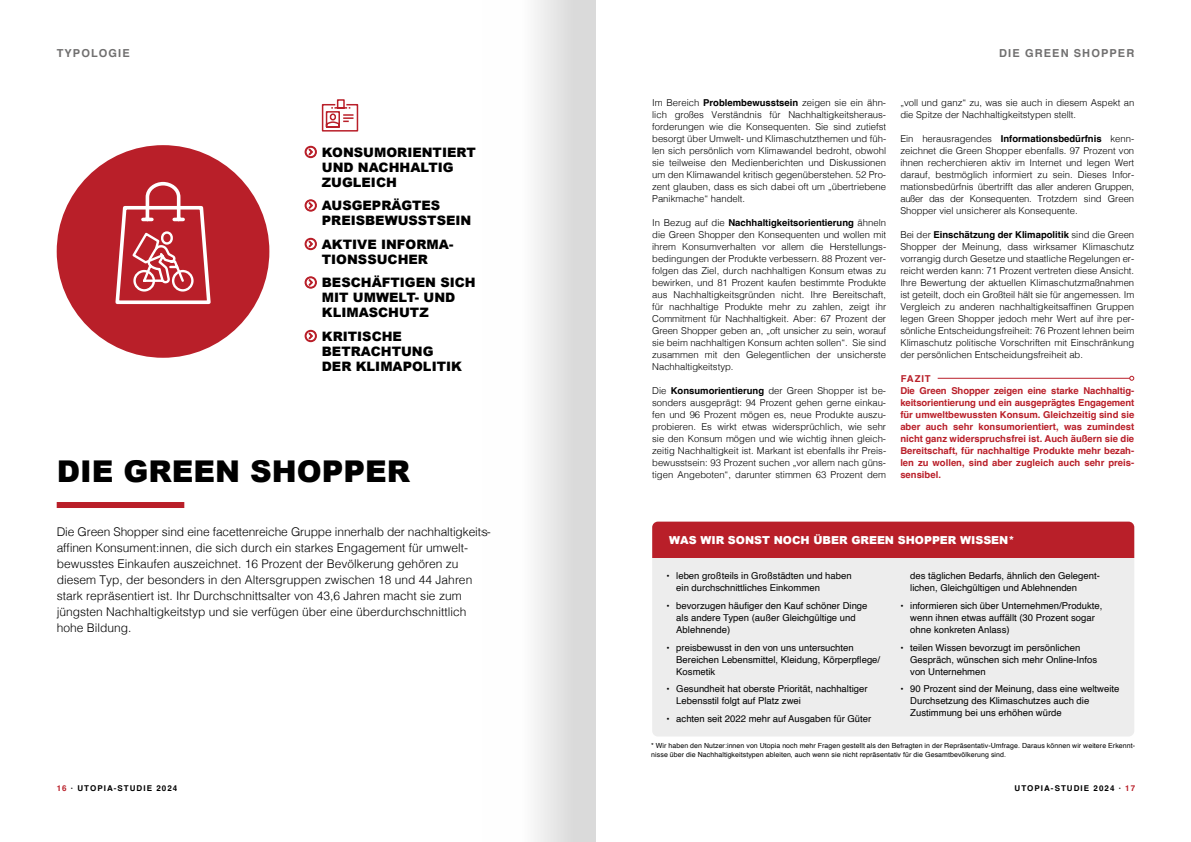
<style>
.page{position:relative;width:1191px;height:842px;background:#fff}
.page>*{position:absolute;margin:0;border:0;box-sizing:border-box;transform-origin:0 0}
.t1{font:900 30px "Arial";color:#000}
.t2{font:900 13px/15px "Arial";color:#000}
.t3{font:300 12px/16px "Helvetica";color:#000}
.t4{font:900 11px "Arial";color:#fff}
.t5{font:700 11px "Helvetica";letter-spacing:.1em;color:#706f6f}
.t6{font:300 9.5px/12px "Helvetica";color:#000;text-align:justify}
.t7{font:9.5px/12px "Helvetica";color:#000}
.t8{font:700 9.5px/12px "Helvetica";color:#b91f29}
.t9{font:700 8px "Helvetica";letter-spacing:.13em;color:#000}
.t10{font:7px/9px "Helvetica";letter-spacing:.01em;color:#000}
.s1{font-weight:700}
.s2{font-size:9px}
.s3{color:#b91f29}
</style>
<div class="page">
<svg style="left:304px;top:146px;width:13px;height:12px"></svg>
<svg style="left:304px;top:199px;width:13px;height:13px"></svg>
<svg style="left:304px;top:238px;width:13px;height:12px"></svg>
<svg style="left:304px;top:276px;width:13px;height:13px"></svg>
<svg style="left:304px;top:330px;width:13px;height:12px"></svg>
<svg style="left:321px;top:99px;width:38px;height:33px"></svg>
<div style="left:57px;top:502px;width:127px;height:6px;background:#b91f29"></div>
<hr style="left:937px;top:378px;width:192px;height:1px;background:#b91f29">
<svg style="left:1129px;top:376px;width:5px;height:5px"></svg>
<div style="left:652px;top:522px;width:482px;height:214px;background:#ededed;border-radius:6px"></div>
<div style="left:652px;top:522px;width:482px;height:36px;background:#b91f29"></div>
<div style="left:57px;top:145px;width:212px;height:213px;background:#b91f29;border-radius:50%"></div>
<svg style="left:115px;top:181px;width:96px;height:124px"></svg>
<div style="left:482px;top:0;width:113px;height:842px;background:linear-gradient(to right,#fff,#d6d6d6)"></div>
<p class="t5" style="left:57px;top:46px;width:74px">TYPOLOGIE</p>
<h2 class="t2" style="left:322px;top:144px;width:155px">KONSUMORIENTIERT<br>UND NACHHALTIG<br>ZUGLEICH</h2>
<h2 class="t2" style="left:322px;top:198px;width:151px">AUSGEPRÄGTES<br>PREISBEWUSSTSEIN</h2>
<h2 class="t2" style="left:322px;top:236px;width:133px">AKTIVE INFORMA-<br>TIONSSUCHER</h2>
<h2 class="t2" style="left:322px;top:275px;width:155px">BESCHÄFTIGEN SICH<br>MIT UMWELT- UND<br>KLIMASCHUTZ</h2>
<h2 class="t2" style="left:322px;top:328px;width:142px">KRITISCHE<br>BETRACHTUNG<br>DER KLIMAPOLITIK</h2>
<h1 class="t1" style="left:57px;top:450px;width:355px">DIE GREEN SHOPPER</h1>
<p class="t3" style="left:57px;top:523px;width:436px">Die Green Shopper sind eine facettenreiche Gruppe innerhalb der nachhaltigkeits&shy;affinen Konsument:innen, die sich durch ein starkes Engagement für umwelt&shy;bewusstes Einkaufen auszeichnet. 16 Prozent der Bevölkerung gehören zu diesem Typ, der besonders in den Altersgruppen zwischen 18 und 44 Jahren stark repräsentiert ist. Ihr Durchschnittsalter von 43,6 Jahren macht sie zum jüngsten Nachhaltigkeitstyp und sie verfügen über eine überdurchschnittlich hohe Bildung.</p>
<p class="t5" style="left:999px;top:46px;width:136px">DIE GREEN SHOPPER</p>
<p class="t6" style="left:652px;top:96px;width:235px">Im Bereich <span class="s1">Problembewusstsein</span> zeigen sie ein ähn&shy;lich großes Verständnis für Nachhaltigkeitsheraus&shy;forderungen wie die Konsequenten. Sie sind zutiefst besorgt über Umwelt- und Klimaschutzthemen und füh&shy;len sich persönlich vom Klimawandel bedroht, obwohl sie teilweise den Medienberichten und Diskussionen um den Klimawandel kritisch gegenüberstehen. 52 Pro&shy;zent glauben, dass es sich dabei oft um „übertriebene Panikmache“ handelt.</p>
<p class="t6" style="left:652px;top:216px;width:235px">In Bezug auf die <span class="s1">Nachhaltigkeitsorientierung</span> ähneln die Green Shopper den Konsequenten und wollen mit ihrem Konsumverhalten vor allem die Herstellungs&shy;bedingungen der Produkte verbessern. 88 Prozent ver&shy;folgen das Ziel, durch nachhaltigen Konsum etwas zu bewirken, und 81 Prozent kaufen bestimmte Produkte aus Nachhaltigkeitsgründen nicht. Ihre Bereitschaft, für nachhaltige Produkte mehr zu zahlen, zeigt ihr Commitment für Nachhaltigkeit. Aber: 67 Prozent der Green Shopper geben an, „oft unsicher zu sein, worauf sie beim nachhaltigen Konsum achten sollen“. Sie sind zusammen mit den Gelegentlichen der unsicherste Nachhaltigkeitstyp.</p>
<p class="t6" style="left:652px;top:384px;width:235px">Die <span class="s1">Konsumorientierung</span> der Green Shopper ist be&shy;sonders ausgeprägt: 94 Prozent gehen gerne einkau&shy;fen und 96 Prozent mögen es, neue Produkte auszu&shy;probieren. Es wirkt etwas widersprüchlich, wie sehr sie den Konsum mögen und wie wichtig ihnen gleich&shy;zeitig Nachhaltigkeit ist. Markant ist ebenfalls ihr Preis&shy;bewusstsein: 93 Prozent suchen „vor allem nach güns&shy;tigen Angeboten“, darunter stimmen 63 Prozent dem</p>
<p class="t6" style="left:900px;top:96px;width:235px">„voll und ganz“ zu, was sie auch in diesem Aspekt an die Spitze der Nachhaltigkeitstypen stellt.</p>
<p class="t6" style="left:900px;top:132px;width:235px">Ein herausragendes <span class="s1">Informationsbedürfnis</span> kenn&shy;zeichnet die Green Shopper ebenfalls. 97 Prozent von ihnen recherchieren aktiv im Internet und legen Wert darauf, bestmöglich informiert zu sein. Dieses Infor&shy;mationsbedürfnis übertrifft das aller anderen Gruppen, außer das der Konsequenten. Trotzdem sind Green Shopper viel unsicherer als Konsequente.</p>
<p class="t6" style="left:900px;top:228px;width:235px">Bei der <span class="s1">Einschätzung der Klimapolitik</span> sind die Green Shopper der Meinung, dass wirksamer Klimaschutz vorrangig durch Gesetze und staatliche Regelungen er&shy;reicht werden kann: 71 Prozent vertreten diese Ansicht.<br>Ihre Bewertung der aktuellen Klimaschutzmaßnahmen ist geteilt, doch ein Großteil hält sie für angemessen. Im Vergleich zu anderen nachhaltigkeitsaffinen Gruppen legen Green Shopper jedoch mehr Wert auf ihre per&shy;sönliche Entscheidungsfreiheit: 76 Prozent lehnen beim Klimaschutz politische Vorschriften mit Einschränkung der persönlichen Entscheidungsfreiheit ab.</p>
<p class="t8" style="left:900px;top:373px;width:235px">FAZIT<br>Die Green Shopper zeigen eine starke Nachhaltig&shy;keitsorientierung und ein ausgeprägtes Engagement für umweltbewussten Konsum. Gleichzeitig sind sie aber auch sehr konsumorientiert, was zumindest nicht ganz widerspruchsfrei ist. Auch äußern sie die Bereitschaft, für nachhaltige Produkte mehr bezah&shy;len zu wollen, sind aber zugleich auch sehr preis&shy;sensibel.</p>
<p class="t4" style="left:669px;top:532px;width:347px">WAS WIR SONST NOCH ÜBER GREEN SHOPPER WISSEN*</p>
<p class="t7" style="left:676px;top:570px;width:177px;text-indent:-10px"><span class="s2">•</span> leben großteils in Großstädten und haben ein durchschnittliches Einkommen</p>
<p class="t7" style="left:676px;top:600px;width:193px;text-indent:-10px"><span class="s2">•</span> bevorzugen häufiger den Kauf schöner Dinge als andere Typen (außer Gleichgültige und<br>Ablehnende)</p>
<p class="t7" style="left:676px;top:641px;width:205px;text-indent:-10px"><span class="s2">•</span> preisbewusst in den von uns untersuchten<br>Bereichen Lebensmittel, Kleidung, Körperpflege/<br>Kosmetik</p>
<p class="t7" style="left:676px;top:683px;width:193px;text-indent:-10px"><span class="s2">•</span> Gesundheit hat oberste Priorität, nachhaltiger<br>Lebensstil folgt auf Platz zwei</p>
<p class="t7" style="left:666px;top:713px;width:206px"><span class="s2">•</span> achten seit 2022 mehr auf Ausgaben für Güter</p>
<p class="t7" style="left:910px;top:570px;width:191px">des täglichen Bedarfs, ähnlich den Gelegent&shy;lichen, Gleichgültigen und Ablehnenden</p>
<p class="t7" style="left:910px;top:600px;width:194px;text-indent:-10px"><span class="s2">•</span> informieren sich über Unternehmen/Produkte, wenn ihnen etwas auffällt (30 Prozent sogar ohne konkreten Anlass)</p>
<p class="t7" style="left:910px;top:641px;width:188px;text-indent:-10px"><span class="s2">•</span> teilen Wissen bevorzugt im persönlichen<br>Gespräch, wünschen sich mehr Online-Infos von Unternehmen</p>
<p class="t7" style="left:910px;top:683px;width:211px;text-indent:-10px"><span class="s2">•</span> 90 Prozent sind der Meinung, dass eine weltweite<br>Durchsetzung des Klimaschutzes auch die<br>Zustimmung bei uns erhöhen würde</p>
<p class="t10" style="left:651px;top:741px;width:485px">* Wir haben den Nutzer:innen von Utopia noch mehr Fragen gestellt als den Befragten in der Repräsentativ-Umfrage. Daraus können wir weitere Erkennt&shy;nisse über die Nachhaltigkeitstypen ableiten, auch wenn sie nicht repräsentativ für die Gesamtbevölkerung sind.</p>
<p class="t9" style="left:57px;top:784px;width:122px"><span class="s3">16</span> · UTOPIA-STUDIE 2024</p>
<p class="t9" style="left:1014px;top:784px;width:122px">UTOPIA-STUDIE 2024 · <span class="s3">17</span></p>
</div>
